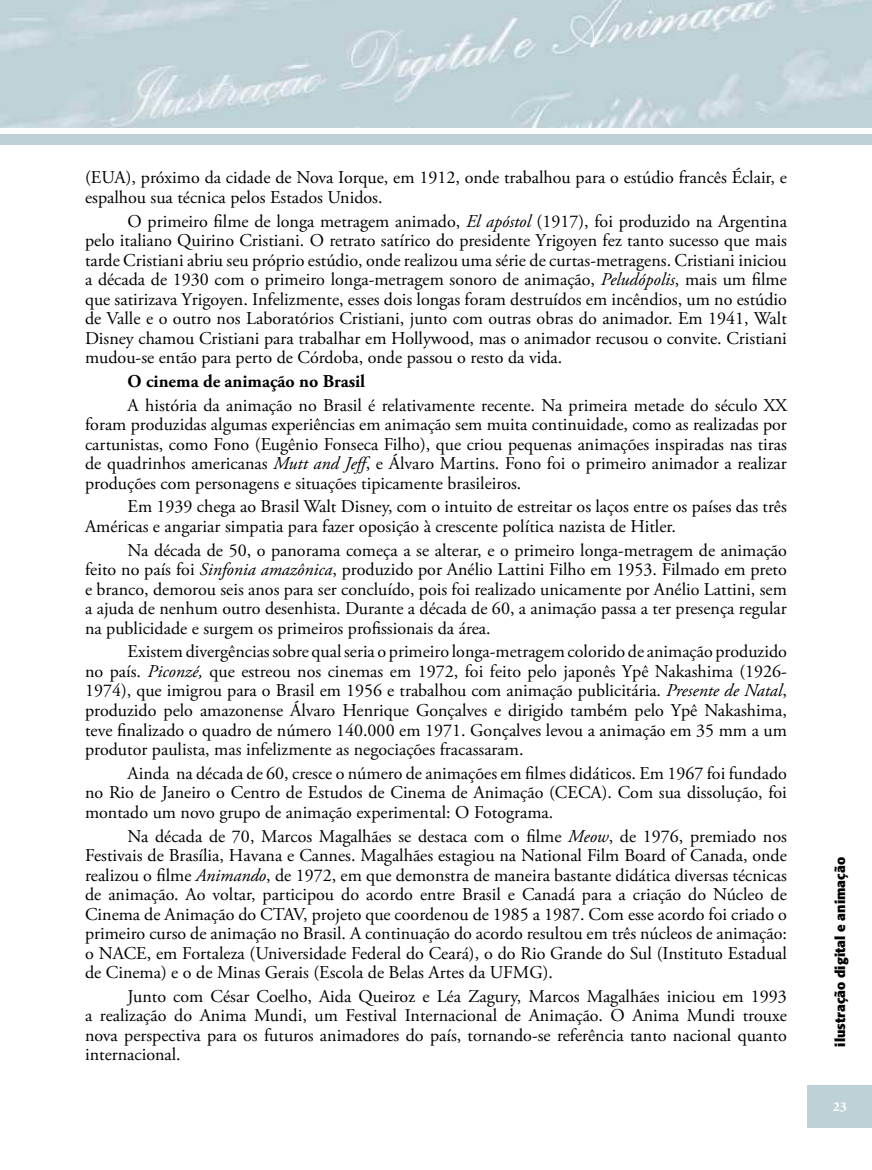
<style>
.page{position:relative;width:872px;height:1170px;background:#fff}
.page>*{position:absolute;margin:0;border:0;box-sizing:border-box;transform-origin:0 0}
.t1{font:18px/19.5px "Adobe Garamond Pro";color:#000;text-align:justify}
.t2{font:700 18px "Adobe Garamond Pro";color:#000}
.t3{font:700 13.5px "Formata";color:#000}
.t4{font:700 13.5px "Adobe Garamond Pro";color:#fff}
.s1{font-style:italic}
</style>
<div class="page">
<div style="left:0;top:134px;width:872px;height:11px;background:#bdd1d6"></div>
<div style="left:808px;top:1084px;width:64px;height:43px;background:#bdd1d6"></div>
<img style="left:0;top:0;width:872px;height:127px">
<p class="t1" style="left:85px;top:168px;width:703px">(EUA), próximo da cidade de Nova Iorque, em 1912, onde trabalhou para o estúdio francês Éclair, e espalhou sua técnica pelos Estados Unidos.</p>
<p class="t1" style="left:85px;top:212px;width:703px;text-indent:43px">O primeiro filme de longa metragem animado, <span class="s1">El apóstol</span> (1917), foi produzido na Argentina pelo italiano Quirino Cristiani. O retrato satírico do presidente Yrigoyen fez tanto sucesso que mais tarde Cristiani abriu seu próprio estúdio, onde realizou uma série de curtas-metragens. Cristiani iniciou a década de 1930 com o primeiro longa-metragem sonoro de animação, <span class="s1">Peludópolis</span>, mais um filme que satirizava Yrigoyen. Infelizmente, esses dois longas foram destruídos em incêndios, um no estúdio de Valle e o outro nos Laboratórios Cristiani, junto com outras obras do animador. Em 1941, Walt Disney chamou Cristiani para trabalhar em Hollywood, mas o animador recusou o convite. Cristiani mudou-se então para perto de Córdoba, onde passou o resto da vida.</p>
<p class="t2" style="left:128px;top:370px;width:239px">O cinema de animação no Brasil</p>
<p class="t1" style="left:85px;top:396px;width:703px;text-indent:43px">A história da animação no Brasil é relativamente recente. Na primeira metade do século XX foram produzidas algumas experiências em animação sem muita continuidade, como as realizadas por cartunistas, como Fono (Eugênio Fonseca Filho), que criou pequenas animações inspiradas nas tiras de quadrinhos americanas <span class="s1">Mutt and Jeff</span>, e Álvaro Martins. Fono foi o primeiro animador a realizar produções com personagens e situações tipicamente brasileiros.</p>
<p class="t1" style="left:85px;top:497px;width:703px;text-indent:43px">Em 1939 chega ao Brasil Walt Disney, com o intuito de estreitar os laços entre os países das três<br>Américas e angariar simpatia para fazer oposição à crescente política nazista de Hitler.</p>
<p class="t1" style="left:85px;top:541px;width:703px;text-indent:43px">Na década de 50, o panorama começa a se alterar, e o primeiro longa-metragem de animação feito no país foi <span class="s1">Sinfonia amazônica</span>, produzido por Anélio Lattini Filho em 1953. Filmado em preto e branco, demorou seis anos para ser concluído, pois foi realizado unicamente por Anélio Lattini, sem a ajuda de nenhum outro desenhista. Durante a década de 60, a animação passa a ter presença regular na publicidade e surgem os primeiros profissionais da área.</p>
<p class="t1" style="left:85px;top:642px;width:703px;text-indent:43px">Existem divergências sobre qual seria o primeiro longa-metragem colorido de animação produzido no país. <span class="s1">Piconzé,</span> que estreou nos cinemas em 1972, foi feito pelo japonês Ypê Nakashima (1926- 1974), que imigrou para o Brasil em 1956 e trabalhou com animação publicitária. <span class="s1">Presente de Natal</span>, produzido pelo amazonense Álvaro Henrique Gonçalves e dirigido também pelo Ypê Nakashima, teve finalizado o quadro de número 140.000 em 1971. Gonçalves levou a animação em 35 mm a um produtor paulista, mas infelizmente as negociações fracassaram.</p>
<p class="t1" style="left:85px;top:764px;width:703px;text-indent:43px">Ainda na década de 60, cresce o número de animações em filmes didáticos. Em 1967 foi fundado no Rio de Janeiro o Centro de Estudos de Cinema de Animação (CECA). Com sua dissolução, foi montado um novo grupo de animação experimental: O Fotograma.</p>
<p class="t1" style="left:85px;top:826px;width:703px;text-indent:43px">Na década de 70, Marcos Magalhães se destaca com o filme <span class="s1">Meow</span>, de 1976, premiado nos Festivais de Brasília, Havana e Cannes. Magalhães estagiou na National Film Board of Canada, onde realizou o filme <span class="s1">Animando</span>, de 1972, em que demonstra de maneira bastante didática diversas técnicas de animação. Ao voltar, participou do acordo entre Brasil e Canadá para a criação do Núcleo de Cinema de Animação do CTAV, projeto que coordenou de 1985 a 1987. Com esse acordo foi criado o primeiro curso de animação no Brasil. A continuação do acordo resultou em três núcleos de animação: o NACE, em Fortaleza (Universidade Federal do Ceará), o do Rio Grande do Sul (Instituto Estadual de Cinema) e o de Minas Gerais (Escola de Belas Artes da UFMG).</p>
<p class="t1" style="left:85px;top:986px;width:703px;text-indent:43px">Junto com César Coelho, Aida Queiroz e Léa Zagury, Marcos Magalhães iniciou em 1993 a realização do Anima Mundi, um Festival Internacional de Animação. O Anima Mundi trouxe nova perspectiva para os futuros animadores do país, tornando-se referência tanto nacional quanto internacional.</p>
<p class="t3" style="left:832px;top:1046px;width:191px;rotate:-90deg">ilustração digital e animação</p>
<p class="t4" style="left:833px;top:1098px;width:16px">23</p>
</div>
